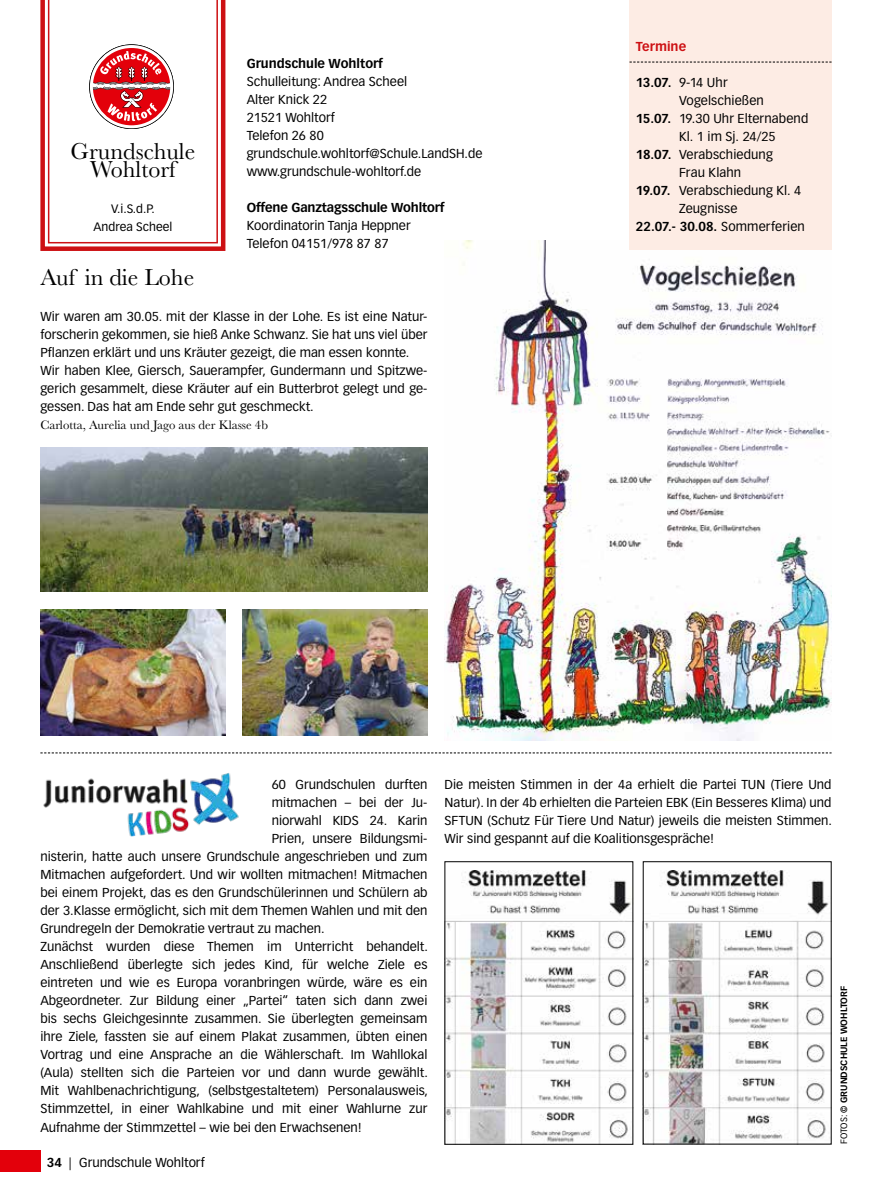
<style>
.page{position:relative;width:872px;height:1191px;background:#fff}
.page>*{position:absolute;margin:0;border:0;box-sizing:border-box;transform-origin:0 0}
.t1{font:24px/18px "Baskerville";color:#000;text-align:center}
.t2{font:12.75px/18px "Vectora LT Pro";color:#000}
.t3{font:700 12.75px "Vectora LT Pro";letter-spacing:-.01em;color:#000}
.t4{font:12.75px "Baskerville";color:#000}
.t5{font:700 12.75px "Vectora LT Pro";color:#cd1013}
.t6{font:12px/18px "Vectora LT Pro";color:#000;text-align:center}
.t7{font:700 9px "Vectora LT Pro";color:#000}
.s1{font-weight:700}
.s2{font-weight:400}
</style>
<div class="page">
<img style="left:444px;top:240px;width:387px;height:500px">
<div style="left:0;top:1150px;width:40px;height:21px;background:#e3000b"></div>
<svg style="left:40px;top:0;width:186px;height:251px"></svg>
<svg style="left:48px;top:0;width:170px;height:243px"></svg>
<div style="left:90px;top:45px;width:83px;height:83px;border:3px solid #fff;border-radius:50%"></div>
<div style="left:629px;top:0;width:202px;height:249px;background:#fdece4"></div>
<svg style="left:629px;top:62px;width:202px;height:1px"></svg>
<img style="left:43px;top:773px;width:196px;height:63px">
<img style="left:40px;top:447px;width:387px;height:144px">
<img style="left:40px;top:609px;width:185px;height:126px">
<img style="left:242px;top:609px;width:185px;height:126px">
<svg style="left:40px;top:752px;width:791px;height:1px"></svg>
<img style="left:446px;top:870px;width:185px;height:272px">
<img style="left:645px;top:870px;width:184px;height:272px">
<h1 class="t1" style="left:71px;top:143px;width:126px">Grundschule<br>Wohltorf</h1>
<p class="t6" style="left:94px;top:200px;width:80px">V.i.S.d.P.<br>Andrea Scheel</p>
<p class="t3" style="left:247px;top:55px;width:138px">Grundschule Wohltorf</p>
<p class="t2" style="left:247px;top:72px;width:237px">Schulleitung: Andrea Scheel<br>Alter Knick 22<br>21521 Wohltorf<br>Telefon 26 80 grundschule.wohltorf@Schule.LandSH.de www.grundschule-wohltorf.de</p>
<p class="t3" style="left:247px;top:199px;width:199px">Offene Ganztagsschule Wohltorf</p>
<p class="t2" style="left:247px;top:216px;width:165px">Koordinatorin Tanja Heppner<br>Telefon 04151/978 87 87</p>
<h1 class="t1" style="left:40px;top:269px;width:155px">Auf in die Lohe</h1>
<p class="t2" style="left:40px;top:308px;width:388px">Wir waren am 30.05. mit der Klasse in der Lohe. Es ist eine Natur&shy;forscherin gekommen, sie hieß Anke Schwanz. Sie hat uns viel über Pflanzen erklärt und uns Kräuter gezeigt, die man essen konnte.<br>Wir haben Klee, Giersch, Sauerampfer, Gundermann und Spitzwe&shy;gerich gesammelt, diese Kräuter auf ein Butterbrot gelegt und ge&shy;gessen. Das hat am Ende sehr gut geschmeckt.</p>
<p class="t4" style="left:40px;top:417px;width:229px">Carlotta, Aurelia und Jago aus der Klasse 4b</p>
<p class="t5" style="left:636px;top:39px;width:52px">Termine</p>
<p class="t2" style="left:636px;top:74px;width:93px"><span class="s1">13.07.</span> 9-14 Uhr</p>
<p class="t2" style="left:679px;top:92px;width:86px">Vogelschießen</p>
<p class="t2" style="left:636px;top:110px;width:174px"><span class="s1">15.07.</span> 19.30 Uhr Elternabend</p>
<p class="t2" style="left:679px;top:128px;width:98px">Kl. 1 im Sj. 24/25</p>
<p class="t2" style="left:636px;top:146px;width:138px"><span class="s1">18.07.</span> Verabschiedung</p>
<p class="t2" style="left:679px;top:164px;width:64px">Frau Klahn</p>
<p class="t2" style="left:636px;top:182px;width:167px"><span class="s1">19.07.</span> Verabschiedung Kl. 4</p>
<p class="t2" style="left:679px;top:200px;width:60px">Zeugnisse</p>
<p class="t3" style="left:636px;top:219px;width:170px">22.07.- 30.08. <span class="s2">Sommerferien</span></p>
<p class="t2" style="left:272px;top:776px;width:157px">60 Grundschulen durften</p>
<p class="t2" style="left:272px;top:794px;width:157px">mitmachen – bei der Ju-</p>
<p class="t2" style="left:272px;top:812px;width:157px">niorwahl KIDS 24. Karin</p>
<p class="t2" style="left:272px;top:830px;width:157px">Prien, unsere Bildungsmi-</p>
<p class="t2" style="left:40px;top:848px;width:388px">nisterin, hatte auch unsere Grundschule angeschrieben und zum</p>
<p class="t2" style="left:40px;top:866px;width:388px">Mitmachen aufgefordert. Und wir wollten mitmachen! Mitmachen</p>
<p class="t2" style="left:40px;top:884px;width:388px">bei einem Projekt, das es den Grundschülerinnen und Schülern ab</p>
<p class="t2" style="left:40px;top:902px;width:388px">der 3.Klasse ermöglicht, sich mit dem Themen Wahlen und mit den</p>
<p class="t2" style="left:40px;top:920px;width:286px">Grundregeln der Demokratie vertraut zu machen.</p>
<p class="t2" style="left:40px;top:938px;width:389px">Zunächst wurden diese Themen im Unterricht behandelt.</p>
<p class="t2" style="left:40px;top:956px;width:388px">Anschließend überlegte sich jedes Kind, für welche Ziele es</p>
<p class="t2" style="left:40px;top:974px;width:388px">eintreten und wie es Europa voranbringen würde, wäre es ein</p>
<p class="t2" style="left:40px;top:992px;width:388px">Abgeordneter. Zur Bildung einer „Partei“ taten sich dann zwei</p>
<p class="t2" style="left:40px;top:1010px;width:388px">bis sechs Gleichgesinnte zusammen. Sie überlegten gemeinsam</p>
<p class="t2" style="left:40px;top:1028px;width:388px">ihre Ziele, fassten sie auf einem Plakat zusammen, übten einen</p>
<p class="t2" style="left:40px;top:1046px;width:388px">Vortrag und eine Ansprache an die Wählerschaft. Im Wahllokal</p>
<p class="t2" style="left:40px;top:1064px;width:389px">(Aula) stellten sich die Parteien vor und dann wurde gewählt.</p>
<p class="t2" style="left:40px;top:1082px;width:389px">Mit Wahlbenachrichtigung, (selbstgestaltetem) Personalausweis,</p>
<p class="t2" style="left:40px;top:1100px;width:388px">Stimmzettel, in einer Wahlkabine und mit einer Wahlurne zur</p>
<p class="t2" style="left:40px;top:1118px;width:323px">Aufnahme der Stimmzettel – wie bei den Erwachsenen!</p>
<p class="t2" style="left:47px;top:1154px;width:159px"><span class="s1">34</span> | Grundschule Wohltorf</p>
<p class="t2" style="left:444px;top:776px;width:389px;text-align:justify">Die meisten Stimmen in der 4a erhielt die Partei TUN (Tiere Und Natur). In der 4b erhielten die Parteien EBK (Ein Besseres Klima) und SFTUN (Schutz Für Tiere Und Natur) jeweils die meisten Stimmen.<br>Wir sind gespannt auf die Koalitionsgespräche!</p>
<p class="t7" style="left:838px;top:1144px;width:160px;rotate:-90deg"><span class="s2">FOTOS:</span> © GRUNDSCHULE WOHLTORF</p>
</div>
